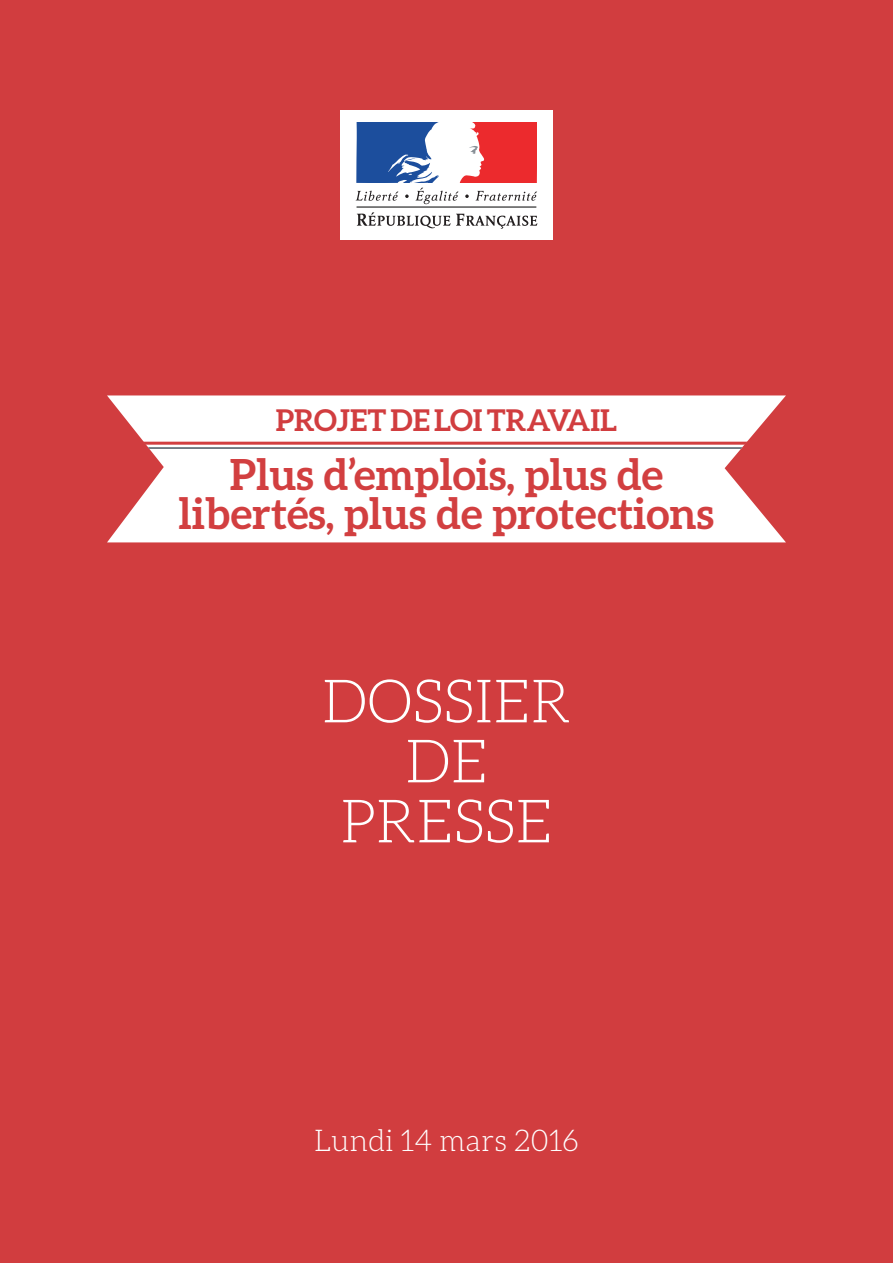
<style>
.page{position:relative;width:893px;height:1263px;background:#d13d3f}
.page>*{position:absolute;margin:0;border:0;box-sizing:border-box;transform-origin:0 0}
.t1{font:300 60px "Aleo";color:#fff}
.t2{font:700 42.9px/39px "Aleo";color:#d23f40;text-align:center}
.t3{font:700 30px "Aleo";color:#d13d3f}
.t4{font:300 30px "Aleo";color:#fff}
</style>
<div class="page">
<svg style="left:107px;top:395px;width:679px;height:147px;background:#faecec"></svg>
<svg style="left:143px;top:442px;width:605px;height:7px"></svg>
<div style="left:340px;top:111px;width:213px;height:129px;background:#fff"></div>
<svg style="left:357px;top:212px;width:180px;height:17px"></svg>
<hr style="left:357px;top:207px;width:179px;height:1px;background:#000">
<svg style="left:356px;top:122px;width:181px;height:82px"></svg>
<p class="t3" style="left:276px;top:403px;width:343px">PROJET DE LOI TRAVAIL</p>
<p class="t2" style="left:178px;top:454px;width:537px">Plus d’emplois, plus de libertés, plus de protections</p>
<p class="t1" style="left:322px;top:669px;width:251px">DOSSIER</p>
<p class="t1" style="left:405px;top:729px;width:84px">DE</p>
<p class="t1" style="left:340px;top:789px;width:214px">PRESSE</p>
<p class="t4" style="left:314px;top:1124px;width:266px">Lundi 14 mars 2016</p>
</div>
